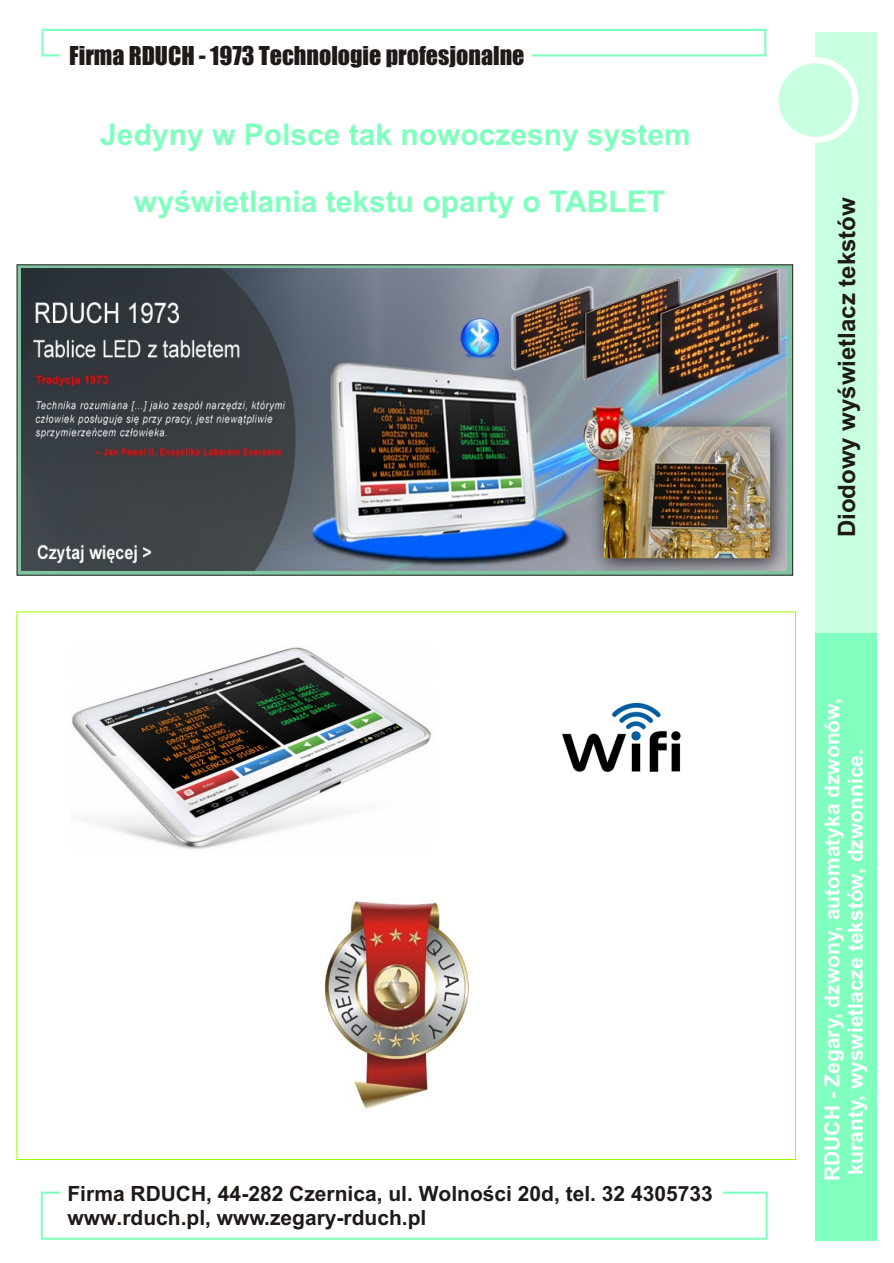
<style>
.page{position:relative;width:894px;height:1263px;background:#fff}
.page>*{position:absolute;margin:0;border:0;box-sizing:border-box;transform-origin:0 0}
.t1{font:700 30px "Arial CE";color:#80ffbf}
.t2{font:24px "Impact";color:#1f1a17}
.t3{font:700 24px "Arial CE";color:#1f1a17}
.t4{font:700 21px/23.4px "Arial CE";color:#1f1a17}
.t5{font:700 21px/23.4px "Arial CE";color:#fff}
</style>
<div class="page">
<div style="left:17px;top:265px;width:776px;height:310px;background:#7dc4a1"></div>
<svg style="left:41px;top:28px;width:726px;height:29px"></svg>
<svg style="left:40px;top:1191px;width:728px;height:49px"></svg>
<div style="left:815px;top:32px;width:61px;height:1209px;background:#c7ffe0"></div>
<div style="left:815px;top:634px;width:61px;height:607px;background:#80ffbf"></div>
<div style="left:773px;top:57px;width:86px;height:86px;background:#fff;border-radius:50%"></div>
<div style="left:779px;top:63px;width:73px;height:74px;background:#c7ffe0;border-radius:50%"></div>
<img style="left:21px;top:268px;width:766px;height:303px">
<img style="left:324px;top:901px;width:146px;height:209px">
<img style="left:72px;top:647px;width:360px;height:203px">
<img style="left:562px;top:703px;width:119px;height:69px">
<p class="t2" style="left:69px;top:46px;width:457px">Firma RDUCH - 1973 Technologie profesjonalne</p>
<h1 class="t1" style="left:100px;top:123px;width:592px">Jedyny w Polsce tak nowoczesny system</h1>
<h1 class="t1" style="left:134px;top:190px;width:533px">wyœwietlania tekstu oparty o TABLET</h1>
<p class="t4" style="left:67px;top:1184px;width:647px">Firma RDUCH, 44-282 Czernica, ul. Wolnoœci 20d, tel. 32 4305733 www.rduch.pl, www.zegary-rduch.pl</p>
<p class="t3" style="left:838px;top:537px;width:342px;rotate:-90deg">Diodowy wyœwietlacz tekstów</p>
<p class="t5" style="left:822px;top:1181px;width:484px;rotate:-90deg">RDUCH - Zegary, dzwony, automatyka dzwonów, kuranty, wyswietlacze tekstów, dzwonnice.</p>
</div>
